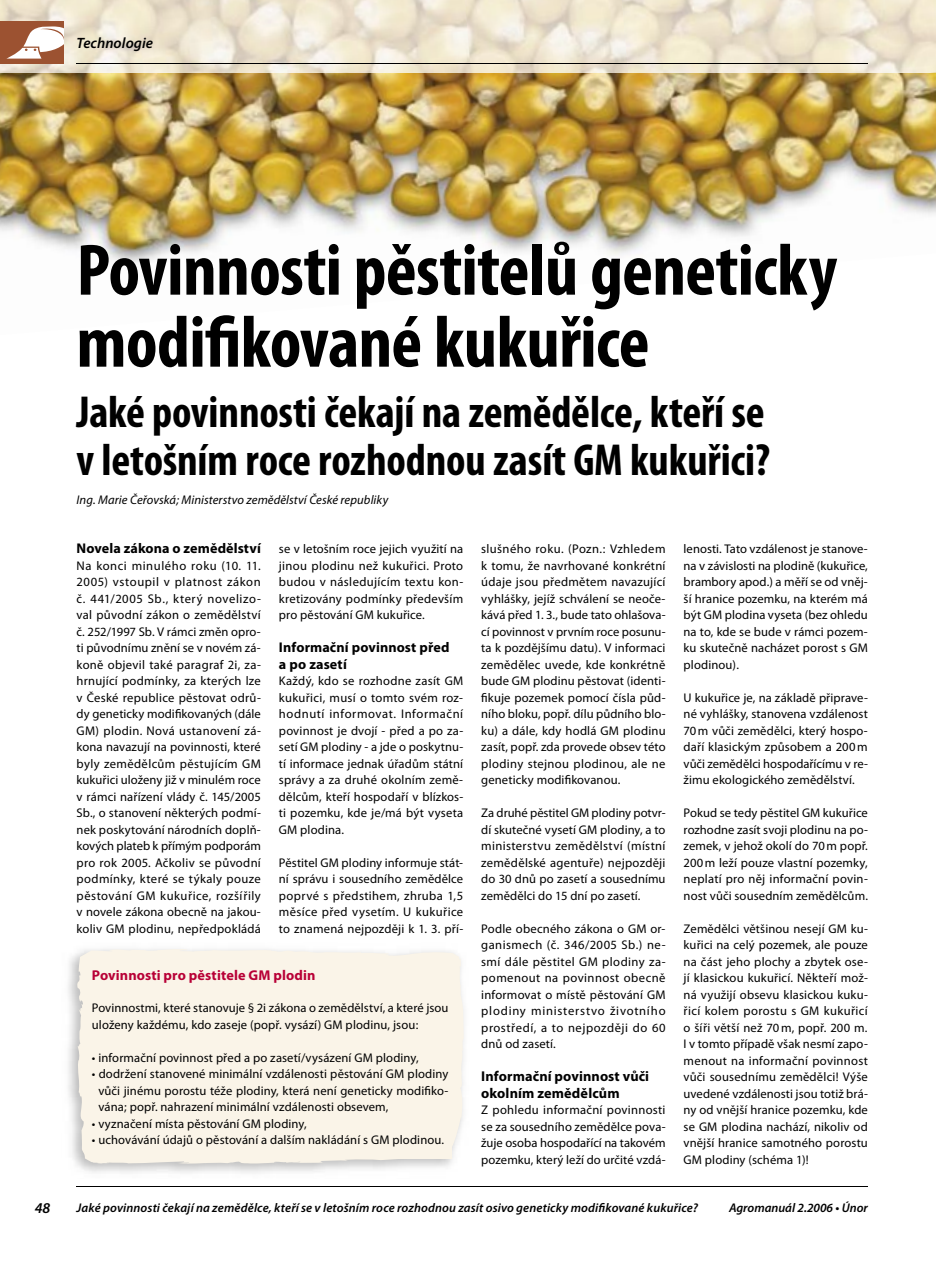
<style>
.page{position:relative;width:936px;height:1263px;background:#fff}
.page>*{position:absolute;margin:0;border:0;box-sizing:border-box;transform-origin:0 0}
.t1{font:700 condensed 73.5px/72px "Myriad Pro";letter-spacing:-.01em;color:#000}
.t2{font:700 condensed 45px/48px "Myriad Pro";letter-spacing:-.005em;color:#000}
.t3{font:italic 600 15px "Myriad Pro";letter-spacing:.005em;color:#000}
.t4{font:700 14.25px/16.5px "Myriad Pro";letter-spacing:.01em;color:#000}
.t5{font:700 14.25px "Myriad Pro";letter-spacing:.01em;color:#b80036}
.t6{font:700 14.1px/16.5px "Myriad Pro";letter-spacing:.01em;color:#000}
.t7{font:12.6px/16.5px "Myriad Pro";letter-spacing:.01em;color:#000;text-align:justify}
.t8{font:italic 600 12.6px "Myriad Pro";letter-spacing:.01em;color:#000}
.t9{font:italic 12.6px "Myriad Pro";letter-spacing:.005em;color:#000}
</style>
<div class="page">
<hr style="left:77px;top:1186px;width:790px;height:1px;background:#000">
<img style="left:0;top:72px;width:935px;height:192px">
<img style="left:0;top:0;width:461px;height:72px">
<img style="left:461px;top:0;width:160px;height:72px">
<img style="left:621px;top:0;width:314px;height:72px">
<img style="left:314px;top:61px;width:161px;height:11px">
<hr style="left:77px;top:63px;width:790px;height:1px;background:#000">
<div style="left:0;top:21px;width:64px;height:43px;background:#9c5231"></div>
<svg style="left:6px;top:26px;width:58px;height:33px"></svg>
<div style="left:77px;top:949px;width:386px;height:215px;background:#faf4e8"></div>
<p class="t3" style="left:77px;top:35px;width:78px">Technologie</p>
<h1 class="t1" style="left:77px;top:235px;width:762px">Povinnosti pěstitelů geneticky modifikované kukuřice</h1>
<h2 class="t2" style="left:77px;top:389px;width:695px">Jaké povinnosti čekají na zemědělce, kteří se v letošním roce rozhodnou zasít GM kukuřici?</h2>
<p class="t9" style="left:77px;top:493px;width:313px">Ing. Marie Čeřovská; Ministerstvo zemědělství České republiky</p>
<p class="t6" style="left:77px;top:540px;width:186px">Novela zákona o zemědělství</p>
<p class="t7" style="left:77px;top:557px;width:186px">Na konci minulého roku (10. 11.<br>2005) vstoupil v platnost zákon č. 441/2005 Sb., který novelizo&shy;val původní zákon o zemědělství č. 252/1997 Sb. V rámci změn opro&shy;ti původnímu znění se v novém zá&shy;koně objevil také paragraf 2i, za&shy;hrnující podmínky, za kterých lze v České republice pěstovat odrů&shy;dy geneticky modifikovaných (dále GM) plodin. Nová ustanovení zá&shy;kona navazují na povinnosti, které byly zemědělcům pěstujícím GM kukuřici uloženy již v minulém roce v rámci nařízení vlády č. 145/2005<br>Sb., o stanovení některých podmí&shy;nek poskytování národních doplň&shy;kových plateb k přímým podporám pro rok 2005. Ačkoliv se původní podmínky, které se týkaly pouze pěstování GM kukuřice, rozšířily v novele zákona obecně na jakou&shy;koliv GM plodinu, nepředpokládá</p>
<p class="t7" style="left:279px;top:541px;width:186px">se v letošním roce jejich využití na jinou plodinu než kukuřici. Proto budou v následujícím textu kon&shy;kretizovány podmínky především pro pěstování GM kukuřice.</p>
<p class="t6" style="left:279px;top:639px;width:172px">Informační povinnost před a po zasetí</p>
<p class="t7" style="left:279px;top:673px;width:186px">Každý, kdo se rozhodne zasít GM kukuřici, musí o tomto svém roz&shy;hodnutí informovat. Informační povinnost je dvojí - před a po za&shy;setí GM plodiny - a jde o poskytnu&shy;tí informace jednak úřadům státní správy a za druhé okolním země&shy;dělcům, kteří hospodaří v blízkos&shy;ti pozemku, kde je/má být vyseta GM plodina.</p>
<p class="t7" style="left:279px;top:854px;width:186px">Pěstitel GM plodiny informuje stát&shy;ní správu i sousedního zemědělce poprvé s předstihem, zhruba 1,5 měsíce před vysetím. U kukuřice to znamená nejpozději k 1. 3. pří-</p>
<p class="t7" style="left:481px;top:541px;width:186px">slušného roku. (Pozn.: Vzhledem k tomu, že navrhované konkrétní údaje jsou předmětem navazující vyhlášky, jejíž schválení se neoče&shy;kává před 1. 3., bude tato ohlašova&shy;cí povinnost v prvním roce posunu&shy;ta k pozdějšímu datu). V informaci zemědělec uvede, kde konkrétně bude GM plodinu pěstovat (identi&shy;fikuje pozemek pomocí čísla půd&shy;ního bloku, popř. dílu půdního blo&shy;ku) a dále, kdy hodlá GM plodinu zasít, popř. zda provede obsev této plodiny stejnou plodinou, ale ne geneticky modifikovanou.</p>
<p class="t7" style="left:481px;top:805px;width:186px">Za druhé pěstitel GM plodiny potvr&shy;dí skutečné vysetí GM plodiny, a to ministerstvu zemědělství (místní zemědělské agentuře) nejpozději do 30 dnů po zasetí a sousednímu zemědělci do 15 dní po zasetí.</p>
<p class="t7" style="left:481px;top:920px;width:186px">Podle obecného zákona o GM or&shy;ganismech (č. 346/2005 Sb.) ne&shy;smí dále pěstitel GM plodiny za&shy;pomenout na povinnost obecně informovat o místě pěstování GM plodiny ministerstvo životního prostředí, a to nejpozději do 60 dnů od zasetí.</p>
<p class="t4" style="left:481px;top:1068px;width:169px">Informační povinnost vůči okolním zemědělcům</p>
<p class="t7" style="left:481px;top:1102px;width:186px">Z pohledu informační povinnosti se za sousedního zemědělce pova&shy;žuje osoba hospodařící na takovém pozemku, který leží do určité vzdá-</p>
<p class="t7" style="left:683px;top:541px;width:186px">lenosti. Tato vzdálenost je stanove&shy;na v závislosti na plodině (kukuřice, brambory apod.) a měří se od vněj&shy;ší hranice pozemku, na kterém má být GM plodina vyseta (bez ohledu na to, kde se bude v rámci pozem&shy;ku skutečně nacházet porost s GM plodinou).</p>
<p class="t7" style="left:683px;top:689px;width:186px">U kukuřice je, na základě připrave&shy;né vyhlášky, stanovena vzdálenost 70 m vůči zemědělci, který hospo&shy;daří klasickým způsobem a 200 m vůči zemědělci hospodařícímu v re&shy;žimu ekologického zemědělství.</p>
<p class="t7" style="left:683px;top:805px;width:186px">Pokud se tedy pěstitel GM kukuřice rozhodne zasít svoji plodinu na po&shy;zemek, v jehož okolí do 70 m popř.<br>200 m leží pouze vlastní pozemky, neplatí pro něj informační povin&shy;nost vůči sousedním zemědělcům.</p>
<p class="t7" style="left:683px;top:920px;width:186px">Zemědělci většinou nesejí GM ku&shy;kuřici na celý pozemek, ale pouze na část jeho plochy a zbytek ose&shy;jí klasickou kukuřicí. Někteří mož&shy;ná využijí obsevu klasickou kuku&shy;řicí kolem porostu s GM kukuřicí o šíři větší než 70 m, popř. 200 m.<br>I v tomto případě však nesmí zapo&shy;menout na informační povinnost vůči sousednímu zemědělci! Výše uvedené vzdálenosti jsou totiž brá&shy;ny od vnější hranice pozemku, kde se GM plodina nachází, nikoliv od vnější hranice samotného porostu GM plodiny (schéma 1)!</p>
<p class="t5" style="left:92px;top:968px;width:225px">Povinnosti pro pěstitele GM plodin</p>
<p class="t7" style="left:92px;top:1000px;width:358px">Povinnostmi, které stanovuje § 2i zákona o zemědělství, a které jsou uloženy každému, kdo zaseje (popř. vysází) GM plodinu, jsou:</p>
<p class="t7" style="left:92px;top:1049px;width:328px">• informační povinnost před a po zasetí/vysázení GM plodiny,</p>
<p class="t7" style="left:98px;top:1066px;width:351px;text-indent:-6px">• dodržení stanovené minimální vzdálenosti pěstování GM plodiny vůči jinému porostu téže plodiny, která není geneticky modifiko&shy;vána; popř. nahrazení minimální vzdálenosti obsevem,</p>
<p class="t7" style="left:92px;top:1115px;width:216px">• vyznačení místa pěstování GM plodiny,</p>
<p class="t7" style="left:92px;top:1132px;width:354px">• uchovávání údajů o pěstování a dalším nakládání s GM plodinou.</p>
<p class="t3" style="left:35px;top:1200px;width:17px">48</p>
<p class="t8" style="left:77px;top:1201px;width:623px">Jaké povinnosti čekají na zemědělce, kteří se v letošním roce rozhodnou zasít osivo geneticky modifikované kukuřice?</p>
<p class="t8" style="left:729px;top:1201px;width:140px">Agromanuál 2.2006 • Únor</p>
</div>
